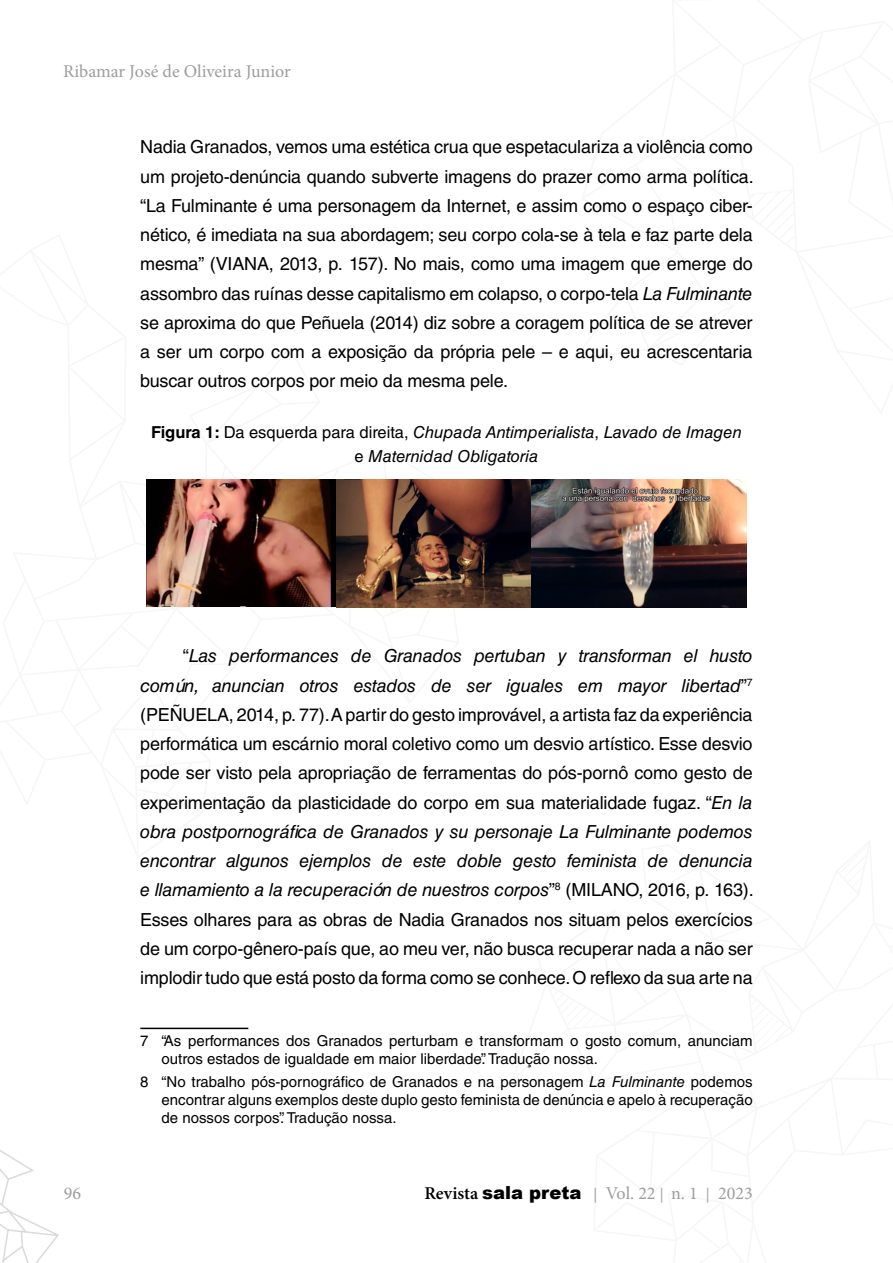
<style>
.page{position:relative;width:893px;height:1263px;background:#fff}
.page>*{position:absolute;margin:0;border:0;box-sizing:border-box;transform-origin:0 0}
.t1{font:18px/29.2px "Helvetica LT Std";letter-spacing:-.01em;color:#000;text-align:justify}
.t2{font:18px "Minion Pro";color:#9d9d9c}
.t3{font:italic 16.5px/24.8px "Helvetica LT Std";color:#000;text-align:center}
.t4{font:15px/18px "Helvetica LT Std";color:#000}
.s1{font-style:italic}
.s2{font-weight:700;font-style:normal}
.s3{font-style:normal}
.s4{font-weight:600;color:#000}
.s5{font-family:"Arial";font-weight:900;color:#000}
.s6{font-size:15px}
</style>
<div class="page">
<svg style="left:0;top:1150px;width:59px;height:113px"></svg>
<img style="left:147px;top:479px;width:189px;height:127px">
<img style="left:336px;top:479px;width:410px;height:129px">
<hr style="left:140px;top:1028px;width:108px;height:1px;background:#000">
<p class="t2" style="left:63px;top:59px;width:229px">Ribamar José de Oliveira Junior</p>
<p class="t1" style="left:140px;top:132px;width:615px">Nadia Granados, vemos uma estética crua que espetaculariza a violência como um projeto-denúncia quando subverte imagens do prazer como arma política. “La Fulminante é uma personagem da Internet, e assim como o espaço ciber&shy;nético, é imediata na sua abordagem; seu corpo cola-se à tela e faz parte dela mesma” (VIANA, 2013, p. 157). No mais, como uma imagem que emerge do assombro das ruínas desse capitalismo em colapso, o corpo-tela <span class="s1">La Fulminante </span>se aproxima do que Peñuela (2014) diz sobre a coragem política de se atrever a ser um corpo com a exposição da própria pele – e aqui, eu acrescentaria buscar outros corpos por meio da mesma pele.</p>
<p class="t3" style="left:151px;top:419px;width:592px"><span class="s2">Figura 1:</span> <span class="s3">Da esquerda para direita,</span> Chupada Antimperialista<span class="s3">,</span> Lavado de Imagen <span class="s3">e</span> Maternidad Obligatoria</p>
<p class="t1" style="left:140px;top:641px;width:615px;text-indent:43px">“<span class="s1">Las performances de Granados pertuban y transforman el husto común, anuncian otros estados de ser iguales em mayor libertad</span>”<sup>7 </sup>(PEÑUELA, 2014, p. 77). A partir do gesto improvável, a artista faz da experiência performática um escárnio moral coletivo como um desvio artístico. Esse desvio pode ser visto pela apropriação de ferramentas do pós-pornô como gesto de experimentação da plasticidade do corpo em sua materialidade fugaz. “<span class="s1">En la obra postpornográfica de Granados y su personaje La Fulminante podemos encontrar algunos ejemplos de este doble gesto feminista de denuncia e llamamiento a la recuperación de nuestros corpos</span>”<sup>8</sup> (MILANO, 2016, p. 163).<br>Esses olhares para as obras de Nadia Granados nos situam pelos exercícios de um corpo-gênero-país que, ao meu ver, não busca recuperar nada a não ser implodir tudo que está posto da forma como se conhece. O reflexo da sua arte na</p>
<p class="t4" style="left:162px;top:1032px;width:592px;text-indent:-21px">7 “As performances dos Granados perturbam e transformam o gosto comum, anunciam outros estados de igualdade em maior liberdade”. Tradução nossa.</p>
<p class="t4" style="left:162px;top:1072px;width:593px;text-align:justify;text-indent:-21px">8 “No trabalho pós-pornográfico de Granados e na personagem <span class="s1">La Fulminante</span> podemos encontrar alguns exemplos deste duplo gesto feminista de denúncia e apelo à recuperação de nossos corpos”. Tradução nossa.</p>
<p class="t2" style="left:64px;top:1181px;width:19px">96</p>
<p class="t2" style="left:424px;top:1181px;width:330px"><span class="s4">Revista</span> <span class="s5">sala preta</span> <span class="s6">|</span> Vol. 22 <span class="s6">|</span> n. 1 <span class="s6">|</span> 2023</p>
</div>
